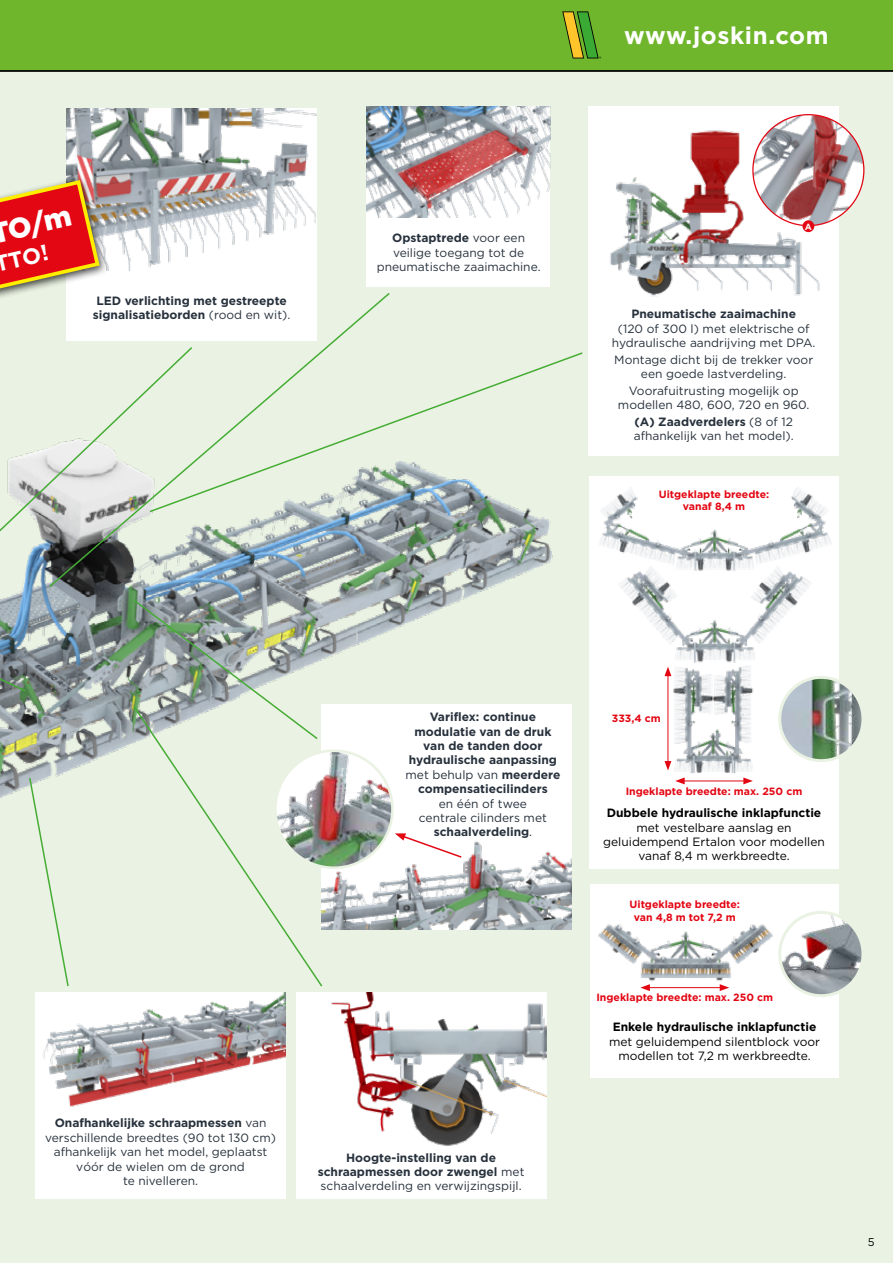
<style>
.page{position:relative;width:893px;height:1263px;background:#eaf3e3}
.page>*{position:absolute;margin:0;border:0;box-sizing:border-box;transform-origin:0 0}
.t1{font:900 28.5px "Gotham";color:#fff}
.t2{font:700 24px "Gotham";letter-spacing:.025em;color:#fff}
.t3{font:700 22.35px "Gotham";color:#fff}
.t4{font:12px/14.4px "Gotham";color:#27313c;text-align:center}
.t5{font:700 12px/14.4px "Gotham";color:#27313c;text-align:center}
.t6{font:12px/14.4px "Gotham";color:#000;text-align:center}
.t7{font:700 12px "Gotham";color:#000}
.t8{font:11.25px "Gotham";color:#000}
.t9{font:700 10.5px/12.6px "Gotham";color:#e30613;text-align:center}
.t10{font:700 9px "Gotham";color:#fff}
.s1{font-weight:400}
.s2{font-weight:700}
</style>
<div class="page">
<img style="left:0;top:513px;width:572px;height:501px">
<svg style="left:0;top:602px;width:28px;height:91px;background:#768d96"></svg>
<svg style="left:391px;top:352px;width:192px;height:161px"></svg>
<svg style="left:109px;top:293px;width:282px;height:296px"></svg>
<svg style="left:0;top:345px;width:194px;height:257px"></svg>
<svg style="left:132px;top:598px;width:187px;height:106px"></svg>
<svg style="left:28px;top:776px;width:42px;height:212px"></svg>
<svg style="left:132px;top:704px;width:192px;height:284px"></svg>
<div style="left:296px;top:992px;width:250px;height:207px;background:#fff"></div>
<div style="left:36px;top:992px;width:250px;height:207px;background:#fff"></div>
<div style="left:590px;top:884px;width:249px;height:193px;background:#fff"></div>
<div style="left:589px;top:476px;width:250px;height:393px;background:#fff"></div>
<img style="left:598px;top:924px;width:175px;height:62px">
<img style="left:620px;top:574px;width:191px;height:79px">
<img style="left:600px;top:488px;width:232px;height:86px">
<img style="left:780px;top:677px;width:83px;height:84px;border-radius:42px">
<div style="left:778px;top:676px;width:86px;height:86px;border:3px solid #eaf3e3;border-radius:50%"></div>
<hr style="left:647px;top:987px;width:75px;height:1px;background:#e30613">
<svg style="left:640px;top:984px;width:10px;height:7px"></svg>
<svg style="left:720px;top:984px;width:9px;height:7px"></svg>
<img style="left:669px;top:653px;width:86px;height:132px">
<hr style="left:682px;top:780px;width:64px;height:1px;background:#e30613">
<svg style="left:675px;top:777px;width:10px;height:7px"></svg>
<svg style="left:743px;top:777px;width:10px;height:7px"></svg>
<hr style="left:668px;top:674px;width:1px;height:89px;background:#e30613">
<svg style="left:664px;top:667px;width:7px;height:9px"></svg>
<svg style="left:664px;top:761px;width:7px;height:9px"></svg>
<div style="left:322px;top:704px;width:250px;height:225px;background:#fff"></div>
<div style="left:66px;top:108px;width:251px;height:232px;background:#fff"></div>
<div style="left:588px;top:107px;width:251px;height:349px;background:#fff"></div>
<div style="left:367px;top:107px;width:183px;height:180px;background:#fff"></div>
<img style="left:67px;top:108px;width:250px;height:162px">
<img style="left:331px;top:992px;width:215px;height:155px">
<img style="left:43px;top:992px;width:243px;height:115px">
<img style="left:367px;top:107px;width:183px;height:110px">
<img style="left:322px;top:841px;width:250px;height:88px">
<img style="left:275px;top:751px;width:117px;height:117px">
<div style="left:274px;top:749px;width:120px;height:120px;border:3px solid #eaf3e3;border-radius:50%"></div>
<svg style="left:395px;top:833px;width:68px;height:26px"></svg>
<img style="left:610px;top:130px;width:210px;height:167px">
<img style="left:780px;top:912px;width:83px;height:84px;border-radius:42px">
<div style="left:778px;top:911px;width:86px;height:86px;border:3px solid #eaf3e3;border-radius:50%"></div>
<img style="left:753px;top:115px;width:111px;height:110px">
<div style="left:802px;top:220px;width:12px;height:12px;background:#e30613;border-radius:50%"></div>
<div style="left:0;top:168px;width:109px;height:181px;background:#000;opacity:.75"></div>
<svg style="left:0;top:171px;width:102px;height:170px"></svg>
<div style="left:0;top:0;width:893px;height:72px;background:#70b62c"></div>
<svg style="left:562px;top:11px;width:39px;height:47px;background:#78a228"></svg>
<h1 class="t1" style="left:-13px;top:218px;width:83px;rotate:-13deg">TO/m</h1>
<h3 class="t3" style="left:-8px;top:252px;width:56px;rotate:-13deg">TTO!</h3>
<p class="t5" style="left:93px;top:293px;width:199px;text-align:left">LED verlichting met gestreepte signalisatieborden <span class="s1">(rood en wit).</span></p>
<p class="t4" style="left:377px;top:231px;width:165px"><span class="s2">Opstaptrede</span> voor een veilige toegang tot de pneumatische zaaimachine.</p>
<h2 class="t2" style="left:624px;top:21px;width:206px">www.joskin.com</h2>
<p class="t10" style="left:805px;top:221px;width:9px">A</p>
<p class="t5" style="left:631px;top:307px;width:166px">Pneumatische zaaimachine</p>
<p class="t4" style="left:612px;top:321px;width:205px">(120 of 300 l) met elektrische of hydraulische aandrijving met DPA.</p>
<p class="t4" style="left:614px;top:352px;width:200px">Montage dicht bij de trekker voor een goede lastverdeling.</p>
<p class="t4" style="left:618px;top:383px;width:193px">Voorafuitrusting mogelijk op modellen 480, 600, 720 en 960.</p>
<p class="t4" style="left:634px;top:414px;width:161px;text-align:left"><span class="s2">(A) Zaadverdelers</span> (8 of 12 afhankelijk van het model).</p>
<p class="t9" style="left:659px;top:487px;width:112px">Uitgeklapte breedte: vanaf 8,4 m</p>
<p class="t4" style="left:45px;top:1116px;width:232px"><span class="s2">Onafhankelijke schraapmessen</span> van verschillende breedtes (90 tot 130 cm) afhankelijk van het model, geplaatst vóór de wielen om de grond<br>te nivelleren.</p>
<p class="t5" style="left:405px;top:709px;width:156px">Variflex: continue modulatie van de druk van de tanden door hydraulische aanpassing <span class="s1">met behulp van</span> meerdere compensatiecilinders</p>
<p class="t4" style="left:419px;top:796px;width:129px">en één of twee centrale cilinders met <span class="s2">schaalverdeling</span>.</p>
<p class="t5" style="left:318px;top:1150px;width:208px">Hoogte-instelling van de schraapmessen door zwengel <span class="s1">met schaalverdeling en verwijzingspijl.</span></p>
<p class="t9" style="left:612px;top:712px;width:50px">333,4 cm</p>
<p class="t9" style="left:626px;top:785px;width:178px">Ingeklapte breedte: max. 250 cm</p>
<p class="t7" style="left:607px;top:806px;width:216px">Dubbele hydraulische inklapfunctie</p>
<p class="t6" style="left:603px;top:820px;width:223px">met vestelbare aanslag en geluidempend Ertalon voor modellen vanaf 8,4 m werkbreedte.</p>
<p class="t9" style="left:630px;top:898px;width:112px">Uitgeklapte breedte: van 4,8 m tot 7,2 m</p>
<p class="t9" style="left:596px;top:990px;width:178px">Ingeklapte breedte: max. 250 cm</p>
<p class="t7" style="left:613px;top:1020px;width:205px">Enkele hydraulische inklapfunctie</p>
<p class="t6" style="left:609px;top:1034px;width:213px">met geluidempend silentblock voor modellen tot 7,2 m werkbreedte.</p>
<p class="t8" style="left:868px;top:1235px;width:8px">5</p>
</div>
